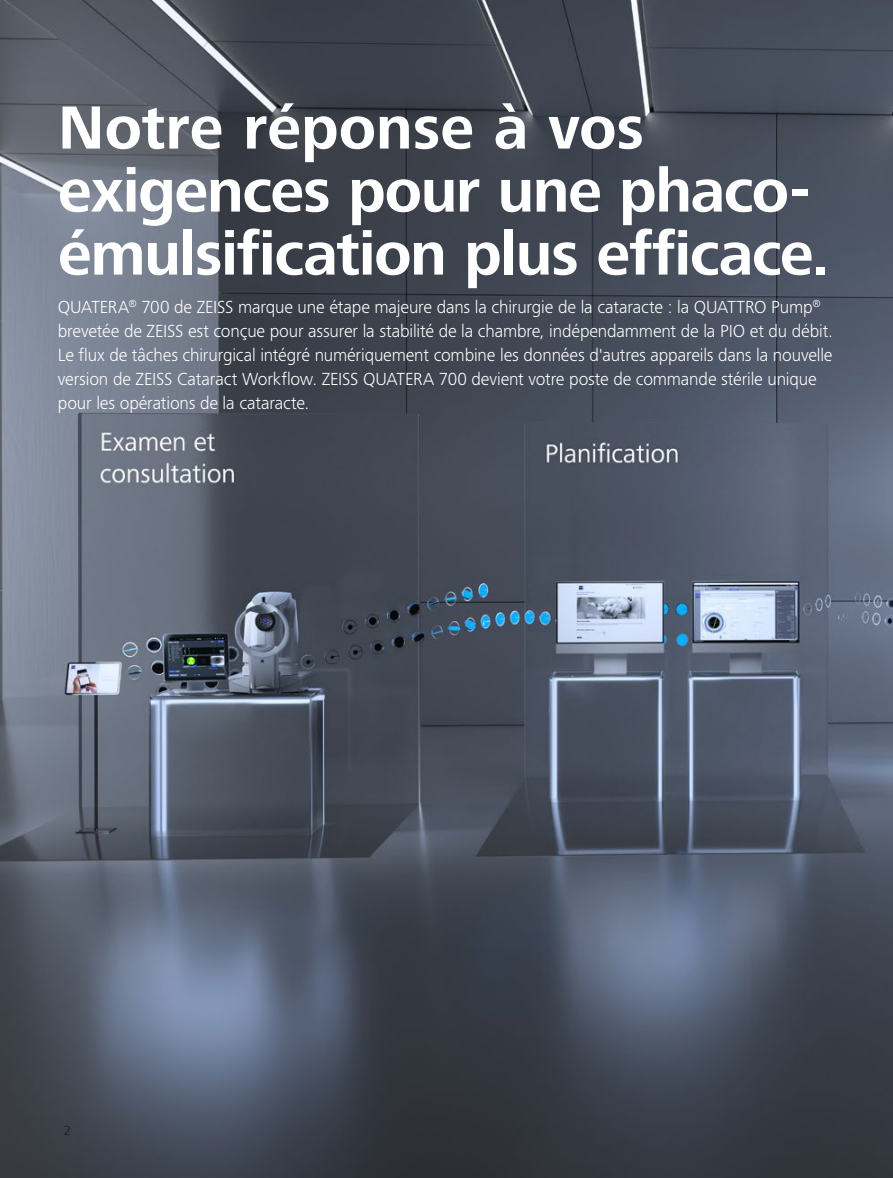
<style>
.page{position:relative;width:893px;height:1178px;background:#fff}
.page>*{position:absolute;margin:0;border:0;box-sizing:border-box;transform-origin:0 0}
.t1{font:700 63px/63px "ZEISS Frutiger Next W1 G";letter-spacing:-.02em;color:#fff}
.t2{font:300 18px/24px "ZEISS Frutiger Next W1 G";letter-spacing:-.01em;color:#fff}
.t3{font:13.5px "ZEISS Frutiger Next W1 G";color:#231f20}
</style>
<div class="page">
<img style="left:0;top:0;width:893px;height:1178px">
<h1 class="t1" style="left:58px;top:98px;width:774px">Notre réponse à vos exigences pour une phaco&shy;émulsification plus efficace.</h1>
<p class="t2" style="left:58px;top:294px;width:776px">QUATERA<sup>®</sup> 700 de ZEISS marque une étape majeure dans la chirurgie de la cataracte : la QUATTRO Pump<sup>® </sup>brevetée de ZEISS est conçue pour assurer la stabilité de la chambre, indépendamment de la PIO et du débit.<br>Le flux de tâches chirurgical intégré numériquement combine les données d'autres appareils dans la nouvelle version de ZEISS Cataract Workflow. ZEISS QUATERA 700 devient votre poste de commande stérile unique pour les opérations de la cataracte.</p>
<p class="t3" style="left:64px;top:1123px;width:9px">2</p>
</div>
